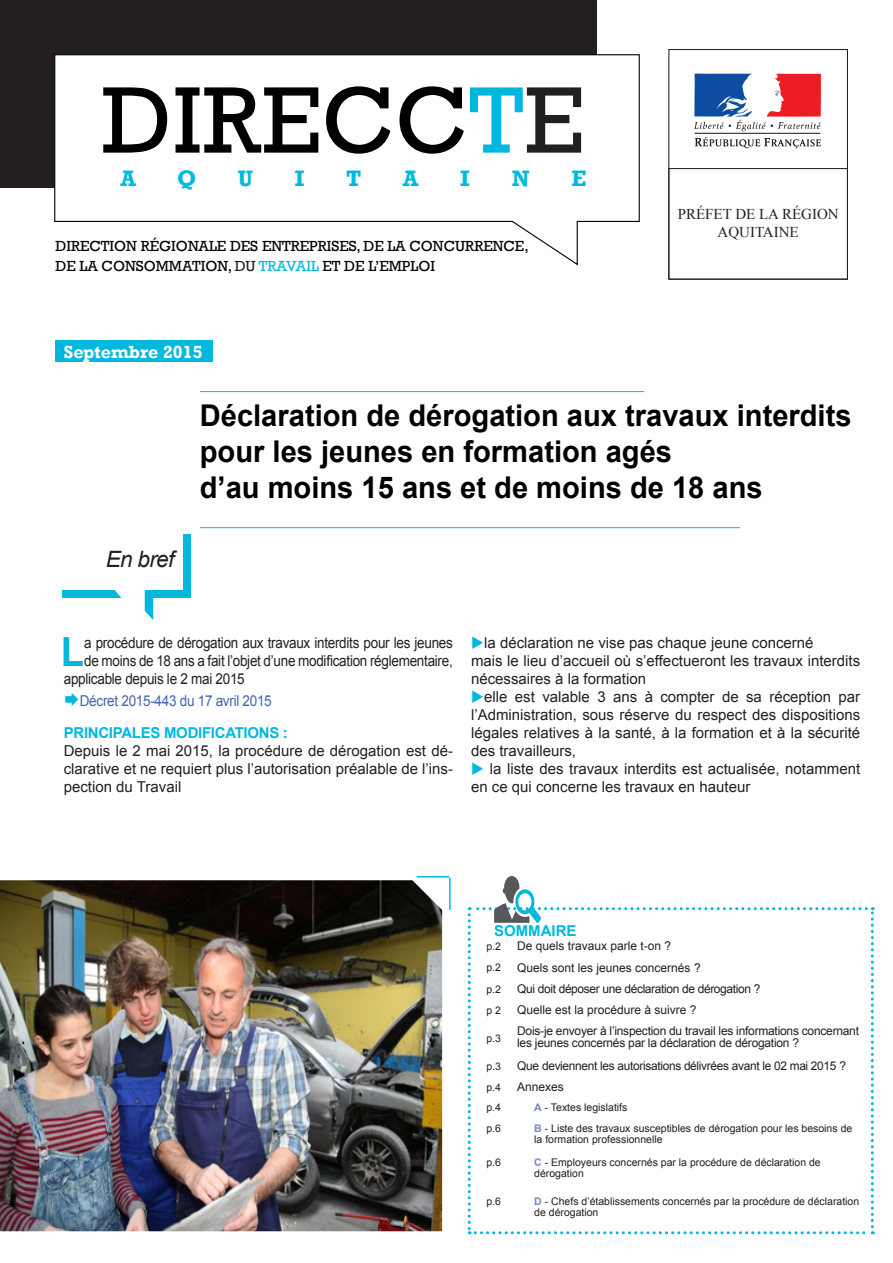
<style>
.page{position:relative;width:893px;height:1263px;background:#fff}
.page>*{position:absolute;margin:0;border:0;box-sizing:border-box;transform-origin:0 0}
.t1{font:96px "Rockwell";letter-spacing:.005em;color:#000}
.t2{font:700 40.2px "Arial";color:#00b8de;scale:.95 1}
.t3{font:700 30px "Arial";color:#000}
.t4{font:700 22.95px "Rockwell";color:#00b8de}
.t5{font:italic 22.5px "Arial";letter-spacing:-.03em;color:#231f20}
.t6{font:700 18px "Rockwell";color:#fff}
.t7{font:15px/18px "Arial";color:#231f20;text-align:justify}
.t8{font:15px "Arial";letter-spacing:-.02em;color:#231f20;scale:.9 1}
.t9{font:15px/19.8px "Rockwell";color:#000}
.t10{font:15px "Arial";letter-spacing:-.02em;color:#4364af;scale:.9 1}
.t11{font:15px/18px "Times New Roman";color:#231f20;text-align:center}
.t12{font:700 15px "Arial";letter-spacing:-.02em;color:#00b8de}
.t13{font:700 15px "Arial";color:#00b8de}
.Heading_2{font:12px/12px "Arial";letter-spacing:-.02em;color:#241e1b}
.Heading_2-2{font:12px "Arial";color:#241e1b}
.Heading_2-3{font:10.5px/10.5px "Arial";color:#241e1b}
.t14{font:10.5px "Arial";color:#231f20}
.s1{color:#00b8de}
.s2{color:#231f20}
.s3{font-weight:700;color:#7885c1}
</style>
<div class="page">
<img style="left:0;top:880px;width:442px;height:351px">
<hr style="left:417px;top:876px;width:32px;height:1px;background:#00b8de">
<hr style="left:449px;top:877px;width:2px;height:33px;background:#00b8de">
<div style="left:0;top:0;width:596px;height:187px;background:#231f20"></div>
<div style="left:54px;top:54px;width:586px;height:212px;background:#fff"></div>
<div style="left:55px;top:340px;width:158px;height:22px;background:#00b8de"></div>
<hr style="left:200px;top:391px;width:444px;height:1px;background:#00b8de">
<hr style="left:200px;top:527px;width:540px;height:1px;background:#00b8de">
<div style="left:63px;top:534px;width:128px;height:64px;background:#00b8de"></div>
<div style="left:54px;top:527px;width:128px;height:62px;background:#fff"></div>
<svg style="left:103px;top:589px;width:50px;height:31px"></svg>
<svg style="left:468px;top:876px;width:406px;height:358px"></svg>
<svg style="left:695px;top:137px;width:126px;height:11px"></svg>
<hr style="left:695px;top:133px;width:125px;height:1px;background:#231f20">
<svg style="left:694px;top:74px;width:127px;height:57px"></svg>
<div style="left:668px;top:168px;width:180px;height:112px;border:1px solid #231f20"></div>
<div style="left:476px;top:935px;width:391px;height:293px;background:#fff"></div>
<p class="t1" style="left:102px;top:65px;width:484px">DIRECC<span class="s1">T</span><span class="s2">E</span></p>
<p class="t4" style="left:120px;top:165px;width:17px">A</p>
<p class="t4" style="left:177px;top:165px;width:21px">Q</p>
<p class="t4" style="left:238px;top:165px;width:17px">U</p>
<p class="t4" style="left:295px;top:165px;width:11px">I</p>
<p class="t4" style="left:346px;top:165px;width:17px">T</p>
<p class="t4" style="left:403px;top:165px;width:17px">A</p>
<p class="t4" style="left:460px;top:165px;width:11px">I</p>
<p class="t4" style="left:512px;top:165px;width:19px">N</p>
<p class="t4" style="left:571px;top:165px;width:17px">E</p>
<p class="t9" style="left:56px;top:236px;width:475px">DIRECTION RÉGIONALE DES ENTREPRISES, DE LA CONCURRENCE,<br>DE LA CONSOMMATION, <span class="s2">DU</span> <span class="s1">TRAVAIL</span> ET DE L’EMPLOI</p>
<p class="t6" style="left:64px;top:341px;width:140px">Septembre 2015</p>
<p class="t11" style="left:678px;top:205px;width:162px">PRÉFET DE LA RÉGION<br>AQUITAINE</p>
<p class="t5" style="left:106px;top:544px;width:70px">En bref</p>
<p class="t3" style="left:200px;top:395px;width:653px">Déclaration de dérogation aux travaux interdits</p>
<p class="t3" style="left:200px;top:431px;width:474px">pour les jeunes en formation agés</p>
<p class="t3" style="left:200px;top:467px;width:564px">d’au moins 15 ans et de moins de 18 ans</p>
<p class="t2" style="left:61px;top:625px;width:26px">L</p>
<p class="t8" style="left:84px;top:633px;width:411px">a procédure de dérogation aux travaux interdits pour les jeunes</p>
<p class="t8" style="left:84px;top:651px;width:411px">de moins de 18 ans a fait l’objet d’une modification réglementaire,</p>
<p class="t8" style="left:64px;top:669px;width:203px">applicable depuis le 2 mai 2015</p>
<p class="t10" style="left:80px;top:691px;width:215px">Décret 2015-443 du 17 avril 2015</p>
<p class="t12" style="left:64px;top:723px;width:226px">PRINCIPALES MODIFICATIONS :</p>
<p class="t7" style="left:64px;top:742px;width:391px">Depuis le 2 mai 2015, la procédure de dérogation est dé&shy;clarative et ne requiert plus l’autorisation préalable de l’ins&shy;pection du Travail</p>
<p class="t7" style="left:471px;top:634px;width:344px"><span class="s1">◆</span>la déclaration ne vise pas chaque jeune concerné</p>
<p class="t7" style="left:471px;top:652px;width:391px">mais le lieu d’accueil où s’effectueront les travaux interdits nécessaires à la formation</p>
<p class="t7" style="left:471px;top:688px;width:391px"><span class="s1">◆</span>elle est valable 3 ans à compter de sa réception par l’Administration, sous réserve du respect des dispositions légales relatives à la santé, à la formation et à la sécurité des travailleurs,</p>
<p class="t7" style="left:471px;top:760px;width:391px"><span class="s1">◆</span> la liste des travaux interdits est actualisée, notamment en ce qui concerne les travaux en hauteur</p>
<p class="t13" style="left:494px;top:921px;width:84px">SOMMAIRE</p>
<p class="t14" style="left:486px;top:939px;width:16px">p.2</p>
<p class="Heading_2-2" style="left:517px;top:938px;width:156px">De quels travaux parle t-on ?</p>
<p class="t14" style="left:486px;top:961px;width:16px">p.2</p>
<p class="Heading_2-2" style="left:517px;top:959px;width:185px">Quels sont les jeunes concernés ?</p>
<p class="t14" style="left:486px;top:982px;width:16px">p.2</p>
<p class="Heading_2" style="left:517px;top:983px;width:245px">Qui doit déposer une déclaration de dérogation ?</p>
<p class="t14" style="left:486px;top:1003px;width:16px">p 2</p>
<p class="Heading_2-2" style="left:517px;top:1002px;width:181px">Quelle est la procédure à suivre ?</p>
<p class="t14" style="left:486px;top:1031px;width:16px">p.3</p>
<p class="Heading_2" style="left:517px;top:1025px;width:343px">Dois-je envoyer à l’inspection du travail les informations concernant les jeunes concernés par la déclaration de dérogation ?</p>
<p class="t14" style="left:486px;top:1059px;width:16px">p.3</p>
<p class="Heading_2" style="left:517px;top:1060px;width:331px">Que deviennent les autorisations délivrées avant le 02 mai 2015 ?</p>
<p class="t14" style="left:486px;top:1080px;width:16px">p.4</p>
<p class="Heading_2-2" style="left:517px;top:1079px;width:48px">Annexes</p>
<p class="t14" style="left:486px;top:1100px;width:16px">p.4</p>
<p class="Heading_2-3" style="left:534px;top:1102px;width:95px"><span class="s3">A</span> - Textes legislatifs</p>
<p class="t14" style="left:486px;top:1122px;width:16px">p.6</p>
<p class="Heading_2-3" style="left:534px;top:1123px;width:320px"><span class="s3">B</span> - Liste des travaux susceptibles de dérogation pour les besoins de la formation professionnelle</p>
<p class="t14" style="left:486px;top:1156px;width:16px">p.6</p>
<p class="Heading_2-3" style="left:534px;top:1157px;width:288px"><span class="s3">C</span> - Employeurs concernés par la procédure de déclaration de dérogation</p>
<p class="t14" style="left:486px;top:1194px;width:16px">p.6</p>
<p class="Heading_2-3" style="left:534px;top:1196px;width:327px"><span class="s3">D</span> - Chefs d’établissements concernés par la procédure de déclaration de dérogation</p>
</div>
